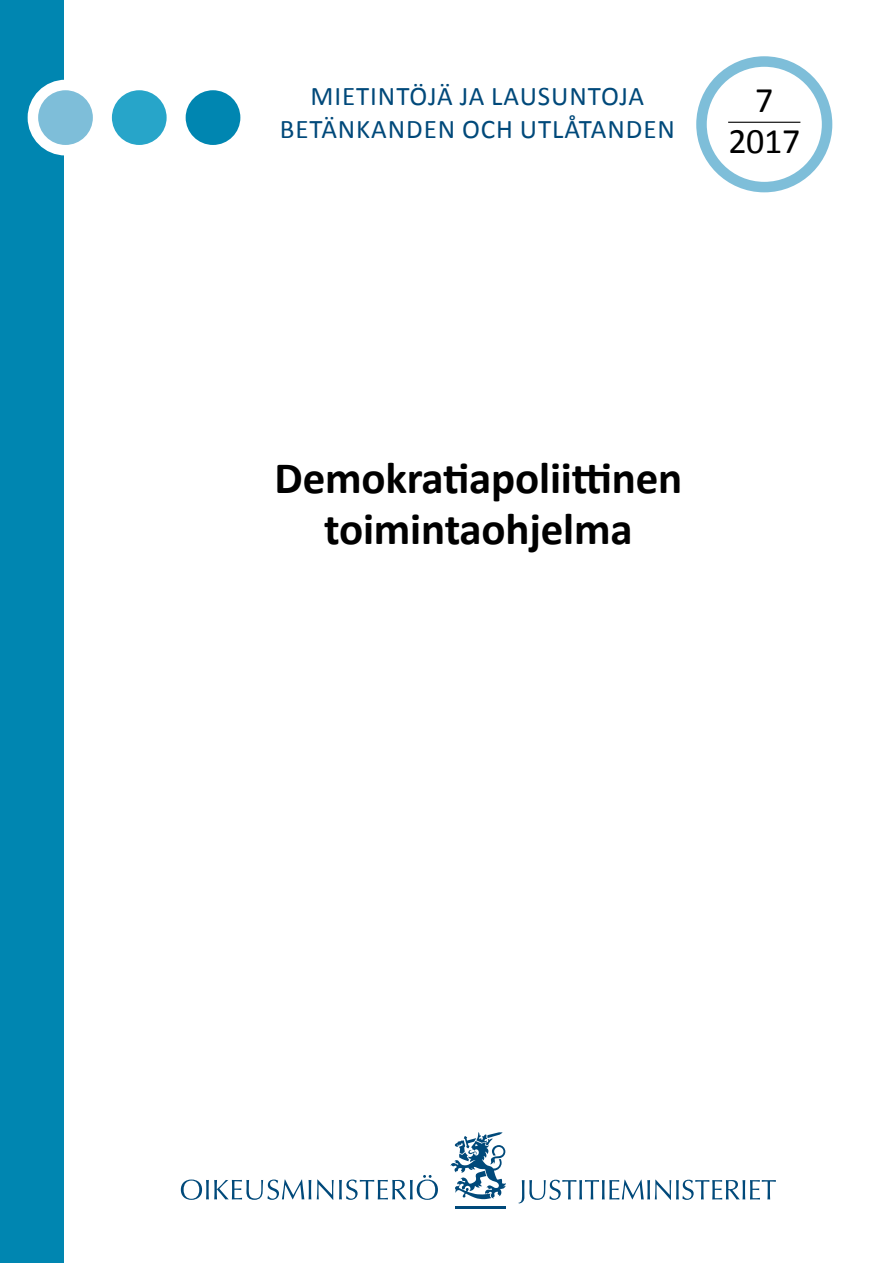
<style>
.page{position:relative;width:893px;height:1263px;background:#fff}
.page>*{position:absolute;margin:0;border:0;box-sizing:border-box;transform-origin:0 0}
.Alaotsikko{font:700 45px/51px "Calibri";letter-spacing:-.005em;color:#000;text-align:center}
.Vuosiluku{font:36px "Calibri";color:#000}
.Numero{font:36px "Calibri";color:#000}
.Sarjan_nimi_etukansi{font:27px "Calibri";letter-spacing:.035em;color:#00497a}
</style>
<div class="page">
<svg style="left:518px;top:1180px;width:258px;height:23px"></svg>
<svg style="left:181px;top:1179px;width:130px;height:21px"></svg>
<svg style="left:317px;top:1175px;width:121px;height:25px"></svg>
<svg style="left:451px;top:1132px;width:55px;height:67px"></svg>
<hr style="left:455px;top:1206px;width:50px;height:3px;background:#00497a">
<div style="left:0;top:0;width:64px;height:1263px;background:#0086b1"></div>
<svg style="left:107px;top:85px;width:65px;height:65px;fill:#27a5c9"></svg>
<div style="left:101px;top:80px;width:76px;height:75px;border:10px solid #fff;border-radius:50%"></div>
<svg style="left:33px;top:85px;width:65px;height:65px;fill:#7ebed9"></svg>
<div style="left:28px;top:80px;width:75px;height:75px;border:10px solid #fff;border-radius:50%"></div>
<svg style="left:180px;top:85px;width:66px;height:65px;fill:#0086b1"></svg>
<div style="left:175px;top:80px;width:76px;height:75px;border:10px solid #fff;border-radius:50%"></div>
<div style="left:696px;top:56px;width:136px;height:136px;border:10px solid #7ebed9;border-radius:50%"></div>
<hr style="left:728px;top:122px;width:72px;height:1px;background:#000">
<p class="Sarjan_nimi_etukansi" style="left:310px;top:79px;width:335px">MIETINTÖJÄ JA LAUSUNTOJA</p>
<p class="Sarjan_nimi_etukansi" style="left:280px;top:112px;width:397px">BETÄNKANDEN OCH UTLÅTANDEN</p>
<p class="Numero" style="left:755px;top:77px;width:20px">7</p>
<p class="Vuosiluku" style="left:728px;top:118px;width:73px">2017</p>
<p class="Alaotsikko" style="left:275px;top:453px;width:409px">Demokratiapoliittinen toimintaohjelma</p>
</div>
